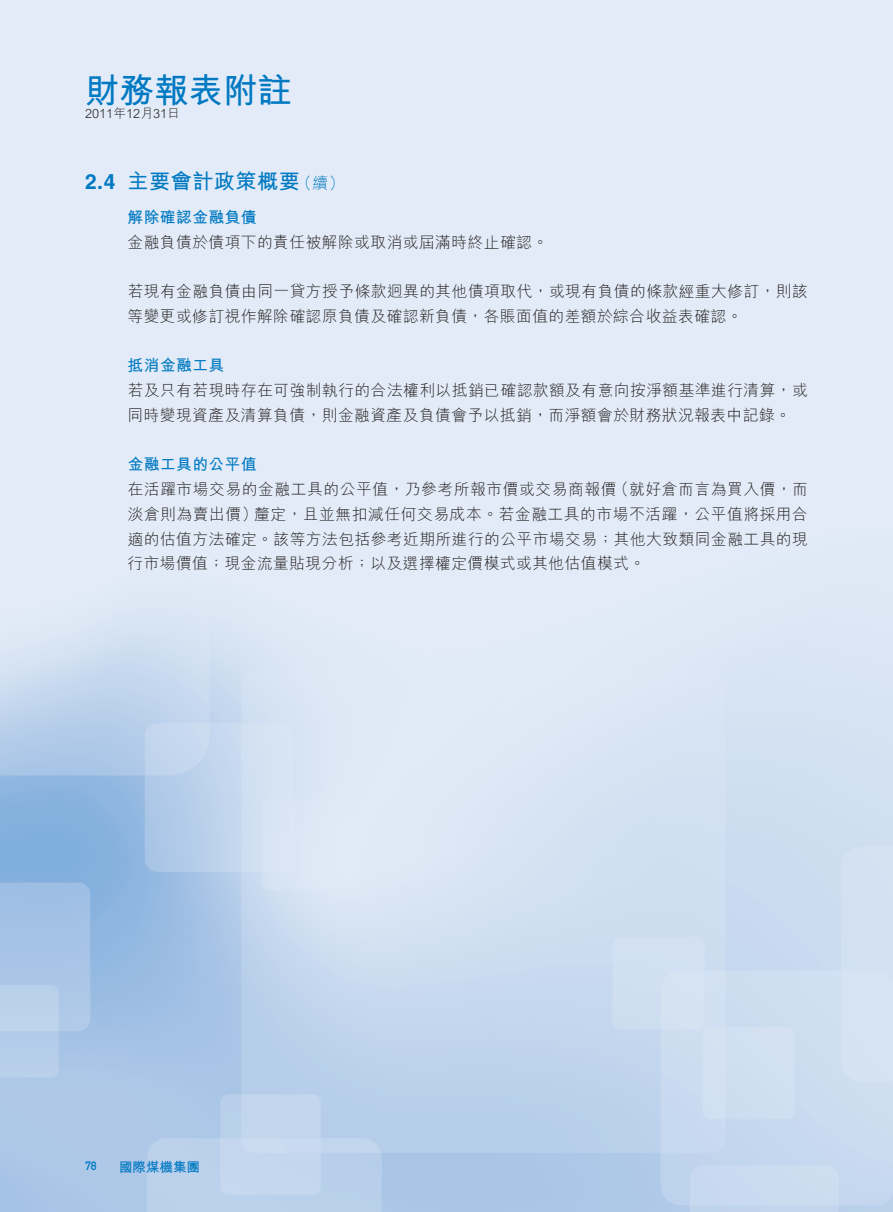
<style>
.page{position:relative;width:893px;height:1212px;background:#fff}
.page>*{position:absolute;margin:0;border:0;box-sizing:border-box;transform-origin:0 0}
.t1{font:700 34.5px "M Hei HK";color:#0079c2}
.t2{font:700 21px "M Hei HK";letter-spacing:.03em;color:#0079c2}
.t3{font:300 15.75px/24.8px "M Hei HK";letter-spacing:.03em;color:#231f20}
.t4{font:700 15.75px "M Hei HK";letter-spacing:.03em;color:#0079c2}
.t5{font:700 13.5px "M Hei HK";color:#0079c2}
.t6{font:300 12.75px "M Hei HK";color:#231f20}
.t7{font:12px "DIN Mittelschrift Std";color:#0079c2}
.s1{font-family:"Helvetica LT Std"}
.s2{font-weight:300;font-size:15.75px}
</style>
<div class="page">
<h1 class="t1" style="left:85px;top:65px;width:208px">財務報表附註</h1>
<p class="t6" style="left:85px;top:105px;width:96px">2011年12月31日</p>
<h2 class="t2" style="left:85px;top:166px;width:261px"><span class="s1">2.4</span> 主要會計政策概要<span class="s2">（續）</span></h2>
<p class="t4" style="left:128px;top:206px;width:131px">解除確認金融負債</p>
<p class="t3" style="left:128px;top:229px;width:422px">金融負債於債項下的責任被解除或取消或屆滿時終止確認。</p>
<p class="t3" style="left:128px;top:278px;width:682px">若現有金融負債由同一貸方授予條款迥異的其他債項取代，或現有負債的條款經重大修訂，則該等變更或修訂視作解除確認原負債及確認新負債，各賬面值的差額於綜合收益表確認。</p>
<p class="t4" style="left:128px;top:354px;width:98px">抵消金融工具</p>
<p class="t3" style="left:128px;top:377px;width:682px">若及只有若現時存在可強制執行的合法權利以抵銷已確認款額及有意向按淨額基準進行清算，或同時變現資產及清算負債，則金融資產及負債會予以抵銷，而淨額會於財務狀況報表中記錄。</p>
<p class="t4" style="left:128px;top:453px;width:131px">金融工具的公平值</p>
<p class="t3" style="left:128px;top:476px;width:682px;text-align:justify">在活躍市場交易的金融工具的公平值，乃參考所報市價或交易商報價（就好倉而言為買入價，而淡倉則為賣出價）釐定，且並無扣減任何交易成本。若金融工具的市場不活躍，公平值將採用合適的估值方法確定。該等方法包括參考近期所進行的公平市場交易；其他大致類同金融工具的現行市場價值；現金流量貼現分析；以及選擇權定價模式或其他估值模式。</p>
<p class="t7" style="left:85px;top:1158px;width:13px">78</p>
<p class="t5" style="left:119px;top:1157px;width:82px">國際煤機集團</p>
</div>
